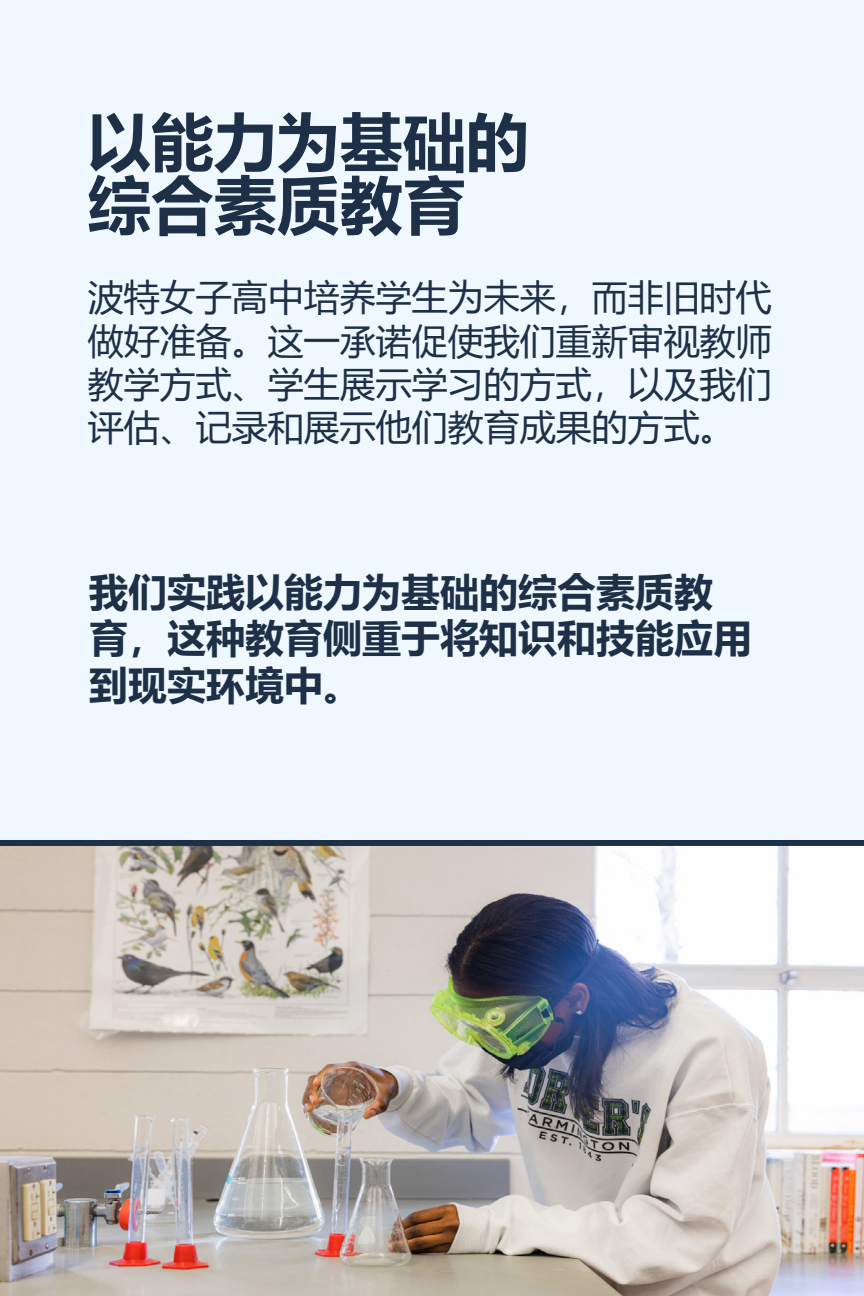
<style>
.page{position:relative;width:864px;height:1296px;background:#fff}
.page>*{position:absolute;margin:0;border:0;box-sizing:border-box;transform-origin:0 0}
.t1{font:700 63px "Microsoft Ya Hei";color:#1e3047}
.t2{font:700 39px/46.8px "Microsoft Ya Hei";color:#1e3047}
.t3{font:36px/43.2px "Microsoft Ya Hei";color:#1e3047;text-align:justify}
</style>
<div class="page">
<img style="left:0;top:840px;width:864px;height:456px">
<div style="left:0;top:0;width:864px;height:840px;background:#f0f8ff"></div>
<p class="t1" style="left:88px;top:98px;width:443px">以能力为基础的</p>
<p class="t1" style="left:88px;top:161px;width:380px">综合素质教育</p>
<p class="t3" style="left:88px;top:275px;width:686px">波特女子高中培养学生为未来，而非旧时代做好准备。这一承诺促使我们重新审视教师教学方式、学生展示学习的方式，以及我们评估、记录和展示他们教育成果的方式。</p>
<p class="t2" style="left:89px;top:567px;width:665px">我们实践以能力为基础的综合素质教育，这种教育侧重于将知识和技能应用到现实环境中。</p>
</div>
